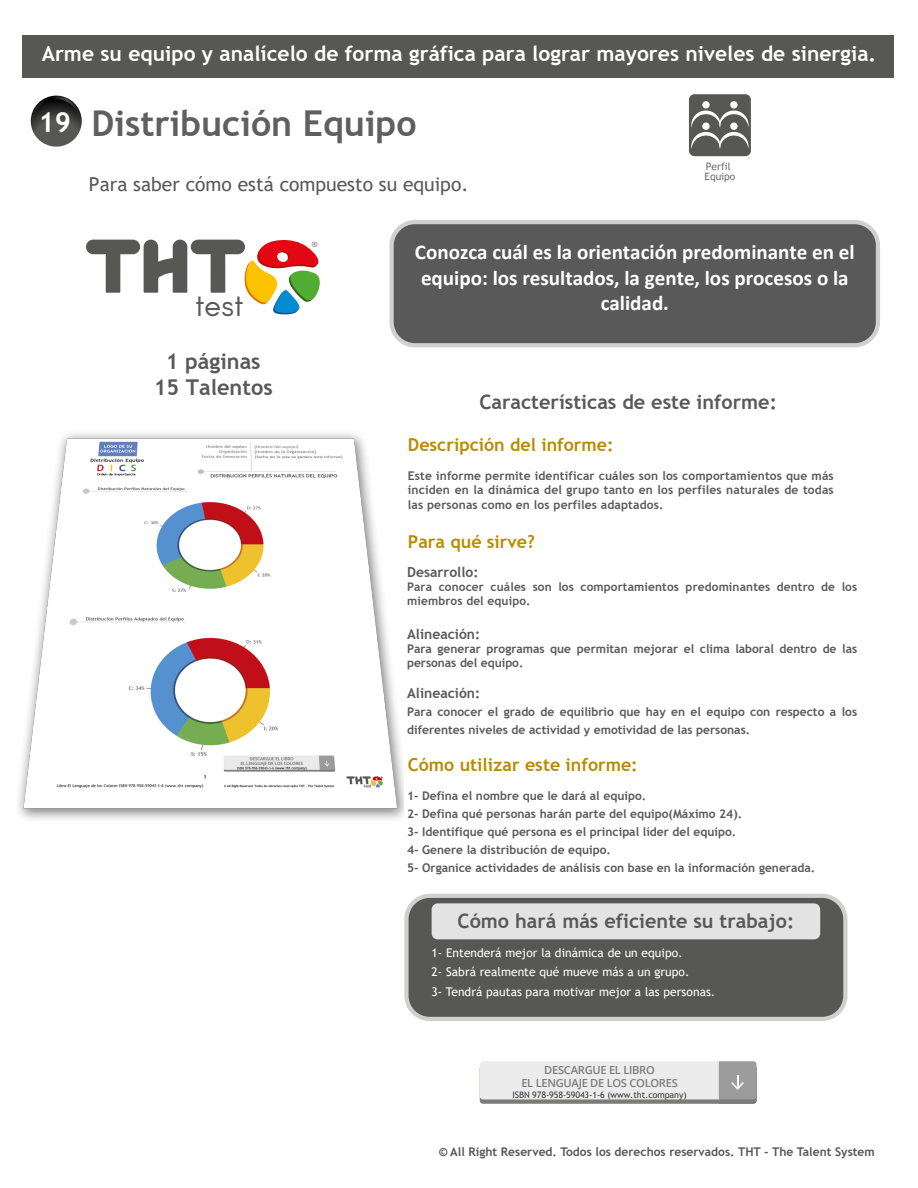
<style>
.page{position:relative;width:918px;height:1188px;background:#fff}
.page>*{position:absolute;margin:0;border:0;box-sizing:border-box;transform-origin:0 0}
.t1{font:700 35.7px "Trebuchet MS";color:#5f5f5f}
.t2{font:31.65px "Arcon";color:#59595b}
.t3{font:700 27.75px "Trebuchet MS";color:#fff}
.t4{font:700 21.75px/26.1px "Trebuchet MS";color:#595959;text-align:center}
.t5{font:700 21.15px/25.3px "Calibri";color:#fff;text-align:center}
.t6{font:700 21px "Trebuchet MS";color:#fff}
.t7{font:700 19.8px "Trebuchet MS";color:#595959}
.t8{font:19.2px "Trebuchet MS";color:#595959}
.t9{font:700 17.85px "Trebuchet MS";color:#b88c00}
.t10{font:700 13.95px "Trebuchet MS";color:#595959}
.t11{font:700 12px/18px "Trebuchet MS";color:#595959}
.t12{font:12px/19.5px "Trebuchet MS";letter-spacing:.005em;color:#fff}
.t13{font:700 12px "Trebuchet MS";color:#575756}
.t14{font:700 11.85px/14.2px "Trebuchet MS";letter-spacing:.01em;color:#595959}
.t15{font:600 11.1px/13.4px "Open Sans";letter-spacing:-.025em;color:#7b7b7a;text-align:center}
.t16{font:10.2px/9.4px "Trebuchet MS";color:#6f6b6c}
.t17{font:8.85px "Trebuchet MS";letter-spacing:-.01em;color:#3c3c3b}
.t18{font:7.2px "Arcon";color:#575756}
</style>
<div class="page">
<svg style="left:480px;top:1061px;width:277px;height:43px;background:#d7d7d6"></svg>
<div style="left:404px;top:894px;width:444px;height:127px;background:#d0d0cf;border-radius:25px"></div>
<div style="left:409px;top:898px;width:434px;height:119px;background:#575756"></div>
<svg style="left:389px;top:220px;width:491px;height:127px;background:#cececd"></svg>
<div style="left:394px;top:224px;width:482px;height:119px;background:#595959;border-radius:21px"></div>
<svg style="left:86px;top:239px;width:234px;height:76px"></svg>
<svg style="left:31px;top:96px;width:51px;height:51px"></svg>
<svg style="left:32px;top:96px;width:48px;height:26px"></svg>
<div style="left:23px;top:36px;width:870px;height:42px;background:#575756"></div>
<div style="left:432px;top:903px;width:388px;height:36px;background:#e3e3e3;border-radius:6px"></div>
<img style="left:18px;top:433px;width:385px;height:387px">
<svg style="left:689px;top:94px;width:62px;height:62px;background:#737372"></svg>
<h3 class="t6" style="left:42px;top:40px;width:836px">Arme su equipo y analícelo de forma gráfica para lograr mayores niveles de sinergia.</h3>
<h3 class="t3" style="left:39px;top:105px;width:34px">19</h3>
<h1 class="t1" style="left:92px;top:101px;width:326px">Distribución Equipo</h1>
<h3 class="t8" style="left:89px;top:172px;width:381px">Para saber cómo está compuesto su equipo.</h3>
<p class="t16" style="left:705px;top:162px;width:32px">Perfil<br>Equipo</p>
<h2 class="t2" style="left:196px;top:285px;width:49px">test</h2>
<h3 class="t4" style="left:154px;top:349px;width:120px">1 páginas<br>15 Talentos</h3>
<p class="t18" style="left:312px;top:240px;width:7px">®</p>
<h3 class="t5" style="left:415px;top:239px;width:441px">Conozca cuál es la orientación predominante en el equipo: los resultados, la gente, los procesos o la calidad.</h3>
<h3 class="t7" style="left:479px;top:389px;width:299px">Características de este informe:</h3>
<h3 class="t9" style="left:408px;top:433px;width:207px">Descripción del informe:</h3>
<p class="t11" style="left:408px;top:468px;width:427px;line-height:14.4px;text-align:justify">Este informe permite identificar cuáles son los comportamientos que más inciden en la dinámica del grupo tanto en los perfiles naturales de todas las personas como en los perfiles adaptados.</p>
<h3 class="t9" style="left:408px;top:530px;width:129px">Para qué sirve?</h3>
<p class="t10" style="left:407px;top:563px;width:73px">Desarrollo:</p>
<p class="t14" style="left:407px;top:580px;width:452px">Para conocer cuáles son los comportamientos predominantes dentro de los miembros del equipo.</p>
<p class="t10" style="left:407px;top:625px;width:75px">Alineación:</p>
<p class="t11" style="left:407px;top:642px;width:452px;line-height:14.4px">Para generar programas que permitan mejorar el clima laboral dentro de las personas del equipo.</p>
<p class="t10" style="left:407px;top:685px;width:75px">Alineación:</p>
<p class="t11" style="left:407px;top:703px;width:452px">Para conocer el grado de equilibrio que hay en el equipo con respecto a los diferentes niveles de actividad y emotividad de las personas.</p>
<h3 class="t9" style="left:408px;top:753px;width:231px">Cómo utilizar este informe:</h3>
<p class="t11" style="left:407px;top:787px;width:410px">1- Defina el nombre que le dará al equipo.<br>2- Defina qué personas harán parte del equipo(Máximo 24).<br>3- Identifique qué persona es el principal líder del equipo.<br>4- Genere la distribución de equipo.<br>5- Organice actividades de análisis con base en la información generada.</p>
<h3 class="t7" style="left:458px;top:908px;width:338px">Cómo hará más eficiente su trabajo:</h3>
<p class="t12" style="left:432px;top:943px;width:285px">1- Entenderá mejor la dinámica de un equipo.<br>2- Sabrá realmente qué mueve más a un grupo.<br>3- Tendrá pautas para motivar mejor a las personas.</p>
<p class="t15" style="left:521px;top:1063px;width:158px">DESCARGUE EL LIBRO<br>EL LENGUAJE DE LOS COLORES</p>
<p class="t17" style="left:512px;top:1089px;width:176px">ISBN 978-958-59043-1-6 (www.tht.company)</p>
<p class="t13" style="left:439px;top:1144px;width:438px">© All Right Reserved. Todos los derechos reservados. THT - The Talent System</p>
</div>
